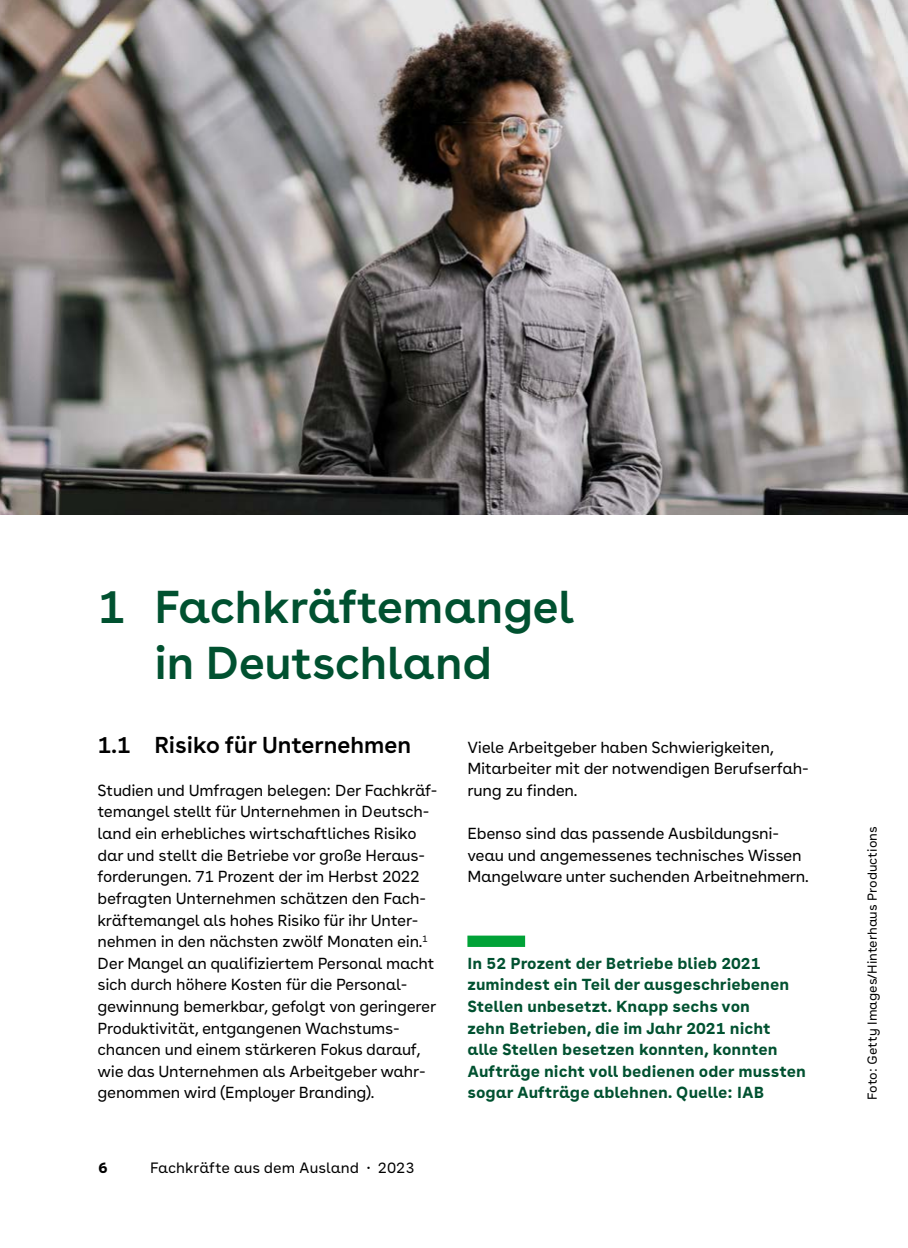
<style>
.page{position:relative;width:908px;height:1248px;background:#fff}
.page>*{position:absolute;margin:0;border:0;box-sizing:border-box;transform-origin:0 0}
.Innen-_und_Rückseite_Innen_Headline_23pt{font:600 46px/55.8px "AOK Buenos Aires";color:#005130;text-align:center}
.Innen-_und_Rückseite_Innen_Zwischenübers{font:600 23px "AOK Buenos Aires";color:#000}
.Innen-_und_Rückseite_Innen_Copy_8pt_135{font:16px/21.6px "AOK Buenos Aires Text";letter-spacing:-.02em;color:#000}
.Infotexte_Innen_Infotext_8pt_135_schwarz{font:700 16px/21.6px "AOK Buenos Aires Text";color:#005130}
.t1{font:15px "AOK Buenos Aires Text";color:#000}
.t2{font:700 15px "AOK Buenos Aires Text";color:#000}
.Allgemein_Allgemein_Bildnachweis_Einträg{font:13px "AOK Buenos Aires Text";color:#000}
</style>
<div class="page">
<div style="left:467px;top:935px;width:58px;height:11px;background:#00a237"></div>
<img style="left:0;top:0;width:907px;height:515px">
<p class="Innen-_und_Rückseite_Innen_Headline_23pt" style="left:98px;top:574px;width:478px">1 Fachkräftemangel in Deutschland</p>
<p class="Innen-_und_Rückseite_Innen_Zwischenübers" style="left:98px;top:725px;width:315px">1.1 Risiko für Unternehmen</p>
<p class="Innen-_und_Rückseite_Innen_Copy_8pt_135" style="left:98px;top:778px;width:341px">Studien und Umfragen belegen: Der Fachkräf&shy;temangel stellt für Unternehmen in Deutsch&shy;land ein erhebliches wirtschaftliches Risiko dar und stellt die Betriebe vor große Heraus&shy;forderungen. 71 Prozent der im Herbst 2022 befragten Unternehmen schätzen den Fach&shy;kräftemangel als hohes Risiko für ihr Unter&shy;nehmen in den nächsten zwölf Monaten ein.<sup>1<br></sup>Der Mangel an qualifiziertem Personal macht sich durch höhere Kosten für die Personal&shy;gewinnung bemerkbar, gefolgt von geringerer Produktivität, entgangenen Wachstums&shy;chancen und einem stärkeren Fokus darauf, wie das Unternehmen als Arbeitgeber wahr&shy;genommen wird (Employer Branding).</p>
<p class="t2" style="left:98px;top:1154px;width:11px">6</p>
<p class="t1" style="left:150px;top:1155px;width:266px">Fachkräfte aus dem Ausland · 2023</p>
<p class="Innen-_und_Rückseite_Innen_Copy_8pt_135" style="left:467px;top:734px;width:343px">Viele Arbeitgeber haben Schwierigkeiten,<br>Mitarbeiter mit der notwendigen Berufserfah&shy;rung zu finden.</p>
<p class="Innen-_und_Rückseite_Innen_Copy_8pt_135" style="left:467px;top:821px;width:343px">Ebenso sind das passende Ausbildungsni&shy;veau und angemessenes technisches Wissen<br>Mangelware unter suchenden Arbeitnehmern.</p>
<p class="Infotexte_Innen_Infotext_8pt_135_schwarz" style="left:467px;top:950px;width:340px">In 52 Prozent der Betriebe blieb 2021 zumindest ein Teil der ausgeschriebenen Stellen unbesetzt. Knapp sechs von<br>zehn Betrieben, die im Jahr 2021 nicht<br>alle Stellen besetzen konnten, konnten Aufträge nicht voll bedienen oder mussten sogar Aufträge ablehnen. Quelle: IAB</p>
<p class="Allgemein_Allgemein_Bildnachweis_Einträg" style="left:861px;top:1099px;width:275px;rotate:-90deg">Foto: Getty Images/Hinterhaus Productions</p>
</div>
